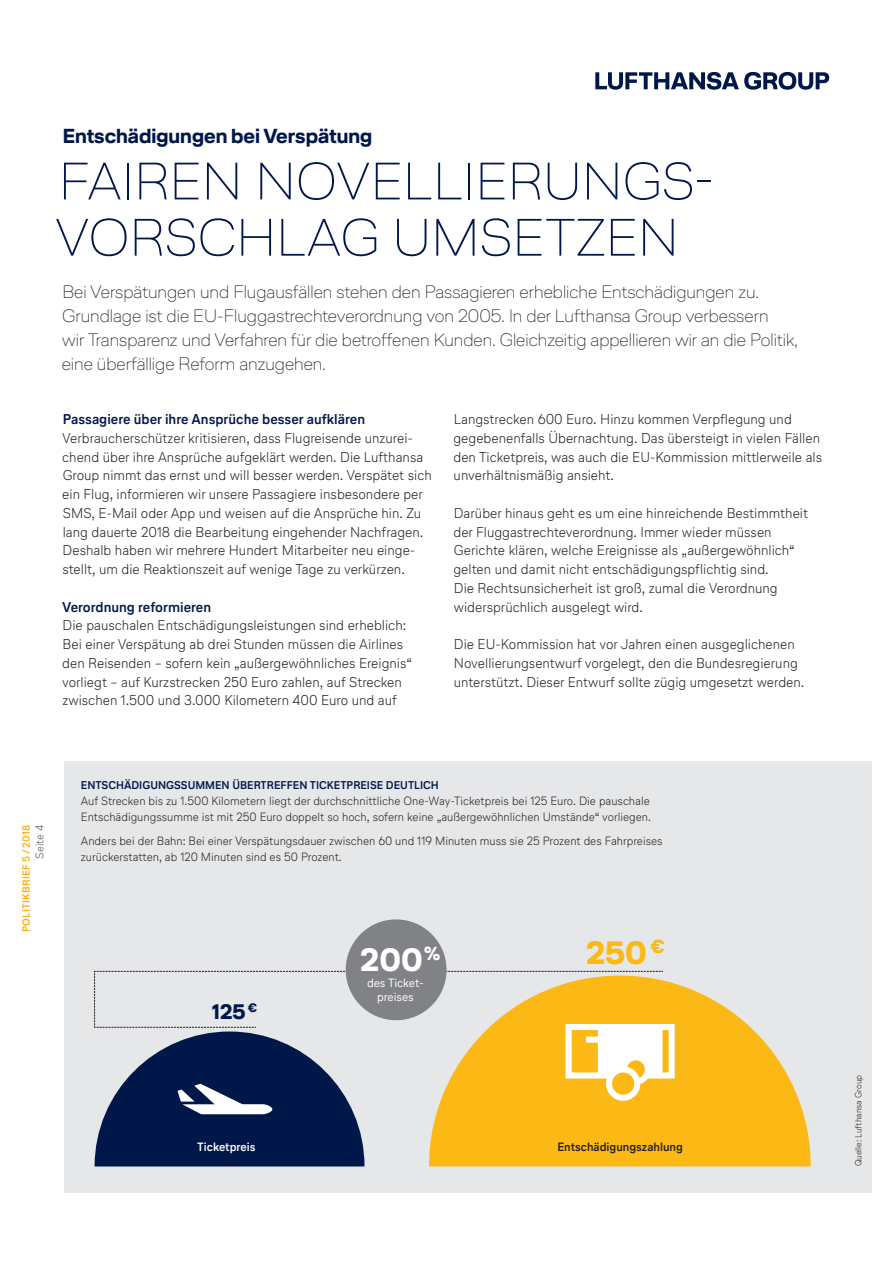
<style>
.page{position:relative;width:893px;height:1263px;background:#fff}
.page>*{position:absolute;margin:0;border:0;box-sizing:border-box;transform-origin:0 0}
.t1{font:100 52.5px/56.2px "Lufthansa Head";letter-spacing:.015em;color:#00174a}
.t2{font:700 32.25px "Lufthansa Head";color:#fcb814}
.t3{font:700 32.25px "Lufthansa Head";color:#fff}
.t4{font:700 21px "Lufthansa Head";color:#00174a}
.t5{font:700 20.25px "Lufthansa Head";color:#00174a}
.t6{font:100 18px/24px "Lufthansa Head";color:#231f20}
.t7{font:300 14.25px/18.8px "Lufthansa Text";color:#231f20}
.t8{font:700 14.25px "Lufthansa Text";color:#00174a}
.t9{font:300 12px/15.8px "Lufthansa Text";color:#231f20}
.t10{font:700 12px "Lufthansa Text";color:#231f20}
.t11{font:12px/14.4px "Lufthansa Text";color:#fff;text-align:center}
.t12{font:700 12px "Lufthansa Text";color:#fff}
.t13{font:700 11.25px "Lufthansa Text";color:#00174a}
.t14{font:300 11.25px "Lufthansa Text";letter-spacing:.005em;color:#57585a}
.t15{font:700 10.5px "Lufthansa Text";letter-spacing:.02em;color:#faaf18}
.t16{font:300 9px "Lufthansa Text";color:#231f20}
</style>
<div class="page">
<svg style="left:595px;top:72px;width:234px;height:18px"></svg>
<div style="left:64px;top:762px;width:808px;height:431px;background:#e6e7e9"></div>
<svg style="left:675px;top:983px;width:136px;height:183px;fill:#fcb814"></svg>
<svg style="left:94px;top:971px;width:581px;height:195px"></svg>
<div style="left:346px;top:919px;width:100px;height:101px;background:#808285;border-radius:50%"></div>
<h3 class="t5" style="left:63px;top:122px;width:311px">Entschädigungen bei Verspätung</h3>
<h1 class="t1" style="left:55px;top:151px;width:661px">FAIREN NOVELLIERUNGS-<br>VORSCHLAG UMSETZEN</h1>
<p class="t6" style="left:62px;top:280px;width:738px">Bei Verspätungen und Flugausfällen stehen den Passagieren erhebliche Entschädigungen zu.<br>Grundlage ist die EU-Fluggastrechteverordnung von 2005. In der Lufthansa Group verbessern<br>wir Transparenz und Verfahren für die betroffenen Kunden. Gleichzeitig appellieren wir an die Politik, eine überfällige Reform anzugehen.</p>
<p class="t8" style="left:63px;top:409px;width:304px">Passagiere über ihre Ansprüche besser aufklären</p>
<p class="t7" style="left:62px;top:428px;width:371px">Verbraucherschützer kritisieren, dass Flugreisende unzurei&shy;chend über ihre Ansprüche aufgeklärt werden. Die Lufthansa Group nimmt das ernst und will besser werden. Verspätet sich ein Flug, informieren wir unsere Passagiere insbesondere per SMS, E-Mail oder App und weisen auf die Ansprüche hin. Zu lang dauerte 2018 die Bearbeitung eingehender Nachfragen.<br>Deshalb haben wir mehrere Hundert Mitarbeiter neu einge&shy;stellt, um die Reaktionszeit auf wenige Tage zu verkürzen.</p>
<p class="t8" style="left:62px;top:597px;width:150px">Verordnung reformieren</p>
<p class="t7" style="left:62px;top:616px;width:352px">Die pauschalen Entschädigungsleistungen sind erheblich:<br>Bei einer Verspätung ab drei Stunden müssen die Airlines den Reisenden – sofern kein „außergewöhnliches Ereignis“ vorliegt – auf Kurzstrecken 250 Euro zahlen, auf Strecken zwischen 1.500 und 3.000 Kilometern 400 Euro und auf</p>
<p class="t7" style="left:453px;top:409px;width:370px">Langstrecken 600 Euro. Hinzu kommen Verpflegung und gegebenenfalls Übernachtung. Das übersteigt in vielen Fällen den Ticketpreis, was auch die EU-Kommission mittlerweile als unverhältnismäßig ansieht.</p>
<p class="t7" style="left:453px;top:503px;width:356px">Darüber hinaus geht es um eine hinreichende Bestimmtheit der Fluggastrechteverordnung. Immer wieder müssen Gerichte klären, welche Ereignisse als „außergewöhnlich“ gelten und damit nicht entschädigungspflichtig sind.<br>Die Rechtsunsicherheit ist groß, zumal die Verordnung widersprüchlich ausgelegt wird.</p>
<p class="t7" style="left:454px;top:634px;width:352px">Die EU-Kommission hat vor Jahren einen ausgeglichenen<br>Novellierungsentwurf vorgelegt, den die Bundesregierung unterstützt. Dieser Entwurf sollte zügig umgesetzt werden.</p>
<p class="t15" style="left:19px;top:932px;width:109px;rotate:-90deg">POLITIKBRIEF 5/ 2018</p>
<p class="t14" style="left:32px;top:859px;width:35px;rotate:-90deg">Seite 4</p>
<p class="t13" style="left:81px;top:778px;width:359px">ENTSCHÄDIGUNGSSUMMEN ÜBERTREFFEN TICKETPREISE DEUTLICH</p>
<p class="t9" style="left:81px;top:793px;width:572px">Auf Strecken bis zu 1.500 Kilometern liegt der durchschnittliche One-Way-Ticketpreis bei 125 Euro. Die pauschale<br>Entschädigungssumme ist mit 250 Euro doppelt so hoch, sofern keine „außergewöhnlichen Umstände“ vorliegen.</p>
<p class="t9" style="left:81px;top:832px;width:583px">Anders bei der Bahn: Bei einer Verspätungsdauer zwischen 60 und 119 Minuten muss sie 25 Prozent des Fahrpreises zurückerstatten, ab 120 Minuten sind es 50 Prozent.</p>
<h3 class="t4" style="left:212px;top:997px;width:46px">125 <sup>€</sup></h3>
<h2 class="t3" style="left:360px;top:937px;width:82px">200 <sup>%</sup></h2>
<p class="t11" style="left:367px;top:975px;width:58px">des Ticket&shy;preises</p>
<h2 class="t2" style="left:586px;top:930px;width:80px">250 <sup>€</sup></h2>
<p class="t12" style="left:197px;top:1138px;width:60px">Ticketpreis</p>
<p class="t10" style="left:557px;top:1138px;width:127px">Entschädigungszahlung</p>
<p class="t16" style="left:852px;top:1166px;width:93px;rotate:-90deg">Quelle: Lufthansa Group</p>
</div>
